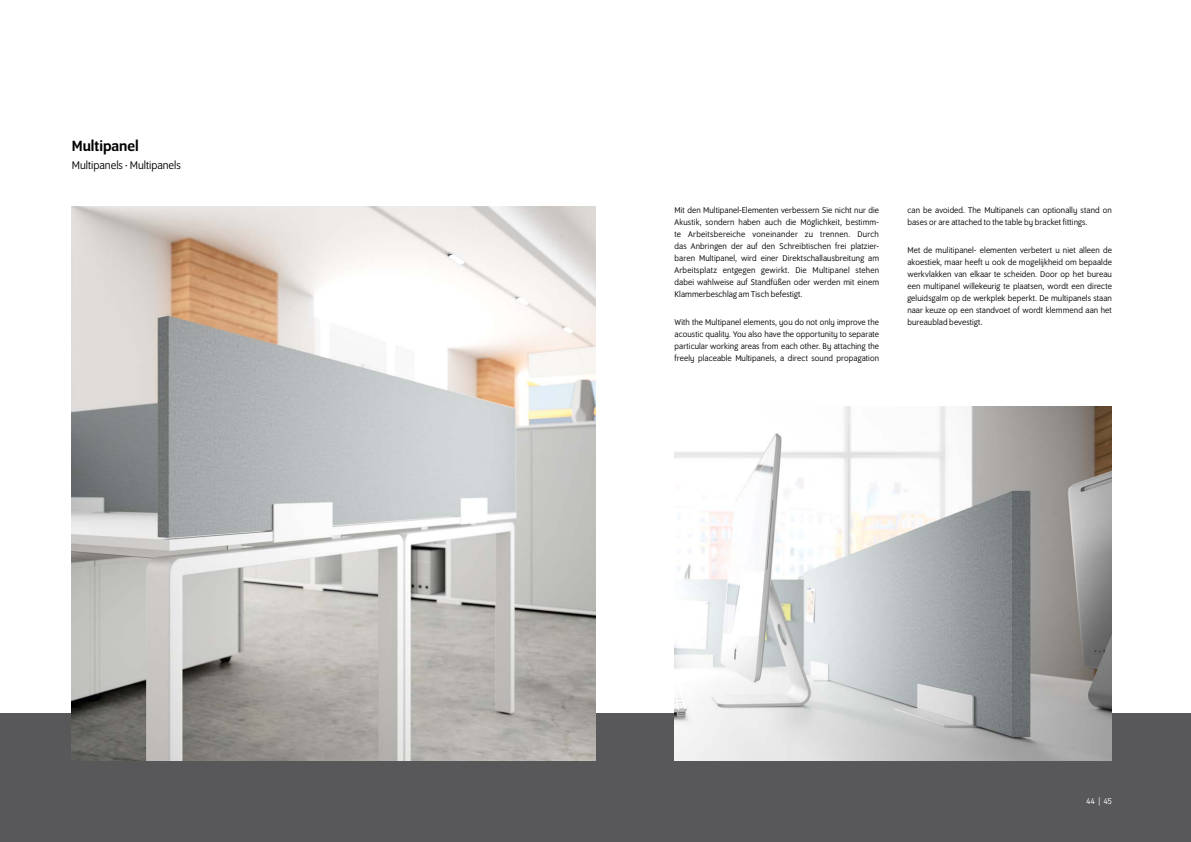
<style>
.page{position:relative;width:1191px;height:842px;background:#fff}
.page>*{position:absolute;margin:0;border:0;box-sizing:border-box;transform-origin:0 0}
.t1{font:500 16px "Program OT";color:#000}
.t2{font:12px "Program OT";color:#000}
.t3{font:9px/12px "Program OT";letter-spacing:.01em;color:#000;text-align:justify}
.t4{font:9px "Program OT";color:#fff}
</style>
<div class="page">
<div style="left:0;top:713px;width:1191px;height:129px;background:#58585a"></div>
<img style="left:72px;top:206px;width:523px;height:555px">
<img style="left:674px;top:407px;width:438px;height:354px">
<h1 class="t1" style="left:72px;top:139px;width:68px">Multipanel</h1>
<h2 class="t2" style="left:72px;top:160px;width:110px">Multipanels · Multipanels</h2>
<p class="t3" style="left:674px;top:205px;width:206px">Mit den Multipanel-Elementen verbessern Sie nicht nur die Akustik, sondern haben auch die Möglichkeit, bestimm&shy;te Arbeitsbereiche voneinander zu trennen. Durch das Anbringen der auf den Schreibtischen frei platzier&shy;baren Multipanel, wird einer Direktschallausbreitung am Arbeitsplatz entgegen gewirkt. Die Multipanel stehen dabei wahlweise auf Standfüßen oder werden mit einem Klammerbeschlag am Tisch befestigt.</p>
<p class="t3" style="left:674px;top:317px;width:206px">With the Multipanel elements, you do not only improve the acoustic quality. You also have the opportunity to separate particular working areas from each other. By attaching the freely placeable Multipanels, a direct sound propagation</p>
<p class="t3" style="left:907px;top:205px;width:206px">can be avoided. The Multipanels can optionally stand on bases or are attached to the table by bracket fittings.</p>
<p class="t3" style="left:907px;top:245px;width:206px">Met de mulitipanel- elementen verbetert u niet alleen de akoestiek, maar heeft u ook de mogelijkheid om bepaalde werkvlakken van elkaar te scheiden. Door op het bureau een multipanel willekeurig te plaatsen, wordt een directe geluidsgalm op de werkplek beperkt. De multipanels staan naar keuze op een standvoet of wordt klemmend aan het bureaublad bevestigt.</p>
<p class="t4" style="left:1086px;top:798px;width:27px">44 | 45</p>
</div>
